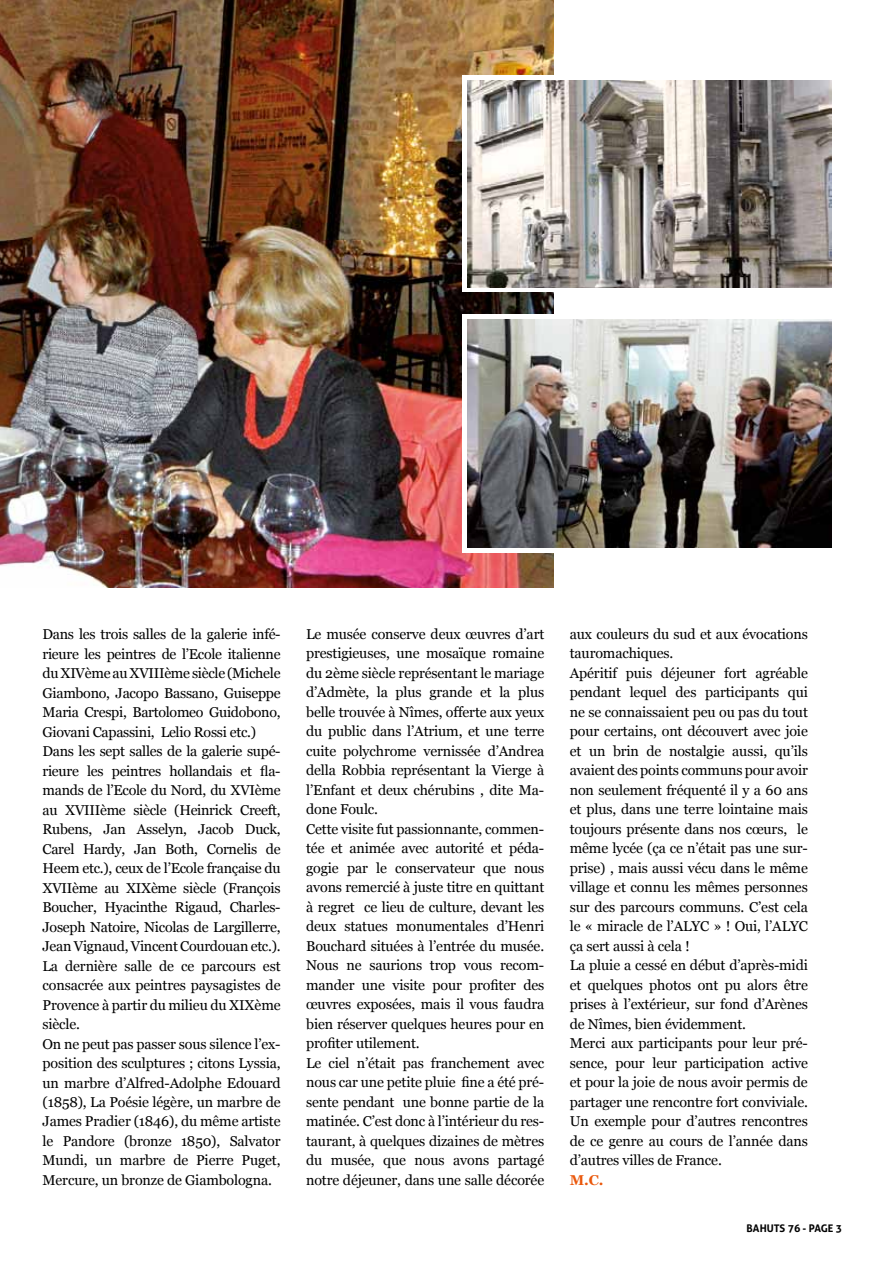
<style>
.page{position:relative;width:893px;height:1263px;background:#fff}
.page>*{position:absolute;margin:0;border:0;box-sizing:border-box;transform-origin:0 0}
.t1{font:14.25px/19.5px "Georgia";letter-spacing:-.01em;color:#000}
.t2{font:700 14.25px "Georgia";color:#ea580c}
.t3{font:700 10.5px "Aller";color:#000}
</style>
<div class="page">
<img style="left:0;top:0;width:554px;height:588px">
<div style="left:462px;top:314px;width:431px;height:238px;background:#fff"></div>
<div style="left:462px;top:75px;width:431px;height:217px;background:#fff"></div>
<img style="left:468px;top:319px;width:363px;height:228px">
<img style="left:468px;top:81px;width:363px;height:207px">
<p class="t1" style="left:43px;top:624px;width:240px">Dans les trois salles de la galerie infé&shy;rieure les peintres de l’Ecole italienne du XIVème au XVIIIème siècle (Michele Giambono, Jacopo Bassano, Guiseppe Maria Crespi, Bartolomeo Guidobono, Giovani Capassini, Lelio Rossi etc.)<br>Dans les sept salles de la galerie supé&shy;rieure les peintres hollandais et fla&shy;mands de l’Ecole du Nord, du XVIème au XVIIIème siècle (Heinrick Creeft, Rubens, Jan Asselyn, Jacob Duck, Carel Hardy, Jan Both, Cornelis de Heem etc.), ceux de l’Ecole française du XVIIème au XIXème siècle (François Boucher, Hyacinthe Rigaud, Charles-Joseph Natoire, Nicolas de Largillerre, Jean Vignaud, Vincent Courdouan etc.).<br>La dernière salle de ce parcours est consacrée aux peintres paysagistes de Provence à partir du milieu du XIXème siècle.<br>On ne peut pas passer sous silence l’ex&shy;position des sculptures ; citons Lyssia, un marbre d’Alfred-Adolphe Edouard (1858), La Poésie légère, un marbre de James Pradier (1846), du même artiste le Pandore (bronze 1850), Salvator Mundi, un marbre de Pierre Puget, Mercure, un bronze de Giambologna.</p>
<p class="t1" style="left:306px;top:624px;width:240px">Le musée conserve deux œuvres d’art prestigieuses, une mosaïque romaine du 2ème siècle représentant le mariage d’Admète, la plus grande et la plus belle trouvée à Nîmes, offerte aux yeux du public dans l’Atrium, et une terre cuite polychrome vernissée d’Andrea della Robbia représentant la Vierge à l’Enfant et deux chérubins , dite Ma&shy;done Foulc.<br>Cette visite fut passionnante, commen&shy;tée et animée avec autorité et péda&shy;gogie par le conservateur que nous avons remercié à juste titre en quittant à regret ce lieu de culture, devant les deux statues monumentales d’Henri Bouchard situées à l’entrée du musée.<br>Nous ne saurions trop vous recom&shy;mander une visite pour profiter des œuvres exposées, mais il vous faudra bien réserver quelques heures pour en profiter utilement.<br>Le ciel n’était pas franchement avec nous car une petite pluie fine a été pré&shy;sente pendant une bonne partie de la matinée. C’est donc à l’intérieur du res&shy;taurant, à quelques dizaines de mètres du musée, que nous avons partagé notre déjeuner, dans une salle décorée</p>
<p class="t1" style="left:570px;top:623px;width:240px">aux couleurs du sud et aux évocations tauromachiques.<br>Apéritif puis déjeuner fort agréable pendant lequel des participants qui ne se connaissaient peu ou pas du tout pour certains, ont découvert avec joie et un brin de nostalgie aussi, qu’ils avaient des points communs pour avoir non seulement fréquenté il y a 60 ans et plus, dans une terre lointaine mais toujours présente dans nos cœurs, le même lycée (ça ce n’était pas une sur&shy;prise) , mais aussi vécu dans le même village et connu les mêmes personnes sur des parcours communs. C’est cela le « miracle de l’ALYC » ! Oui, l’ALYC ça sert aussi à cela !<br>La pluie a cessé en début d’après-midi et quelques photos ont pu alors être prises à l’extérieur, sur fond d’Arènes de Nîmes, bien évidemment.<br>Merci aux participants pour leur pré&shy;sence, pour leur participation active et pour la joie de nous avoir permis de partager une rencontre fort conviviale.<br>Un exemple pour d’autres rencontres de ce genre au cours de l’année dans d’autres villes de France.</p>
<p class="t2" style="left:570px;top:1169px;width:35px">M.C.</p>
<p class="t3" style="left:747px;top:1222px;width:97px">BAHUTS 76 - PAGE 3</p>
</div>
